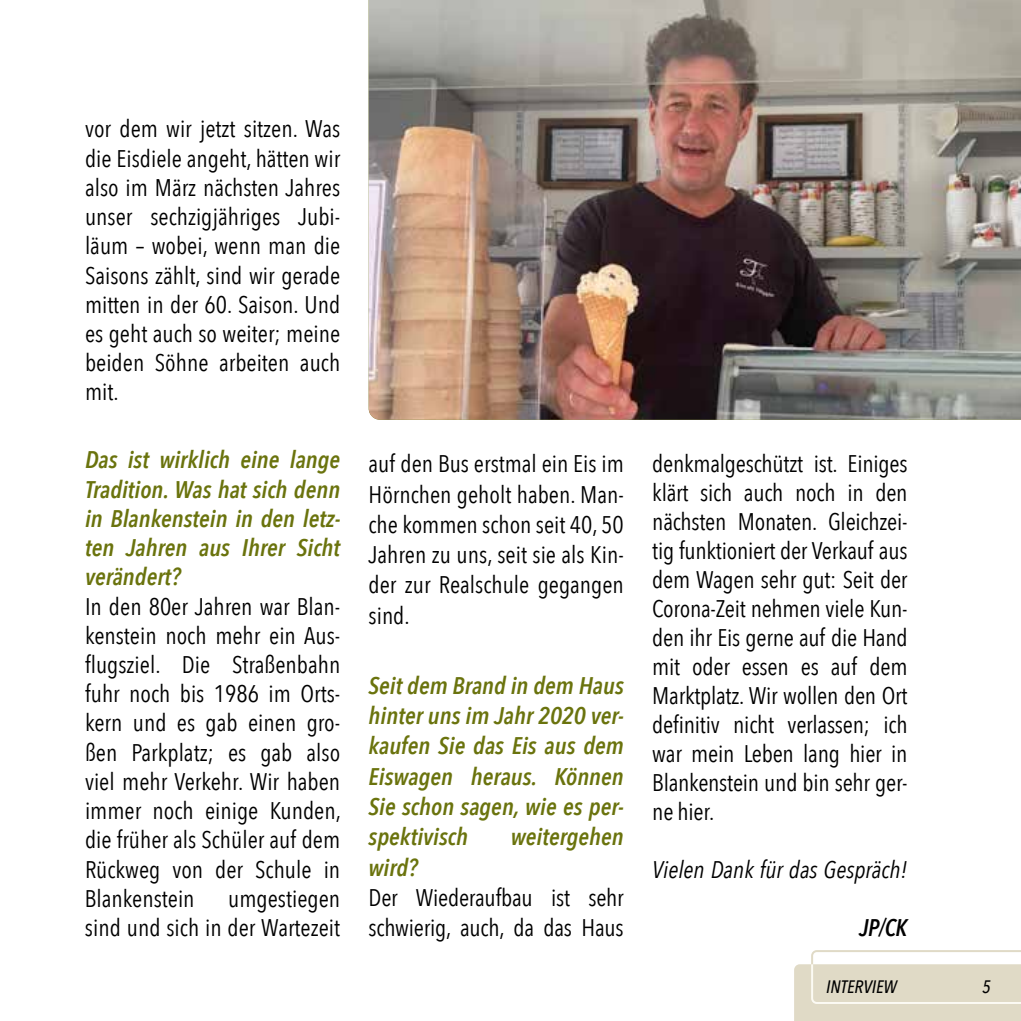
<style>
.page{position:relative;width:1021px;height:1021px;background:#fff}
.page>*{position:absolute;margin:0;border:0;box-sizing:border-box;transform-origin:0 0}
.t1{font:24px/29.2px "Avenir Next Condensed";color:#000;text-align:justify}
.t2{font:italic 600 24px/30.2px "Avenir Next Condensed";color:#6a730d;text-align:justify}
.t3{font:italic 24px "Avenir Next Condensed";color:#000}
.t4{font:italic 600 24px "Avenir Next Condensed";color:#000;scale:.95 1}
.t5{font:italic 500 18px "Avenir Next Condensed";color:#000}
</style>
<div class="page">
<img style="left:369px;top:0;width:651px;height:420px">
<svg style="left:794px;top:950px;width:226px;height:70px"></svg>
<p class="t1" style="left:85px;top:113px;width:257px">vor dem wir jetzt sitzen. Was die Eisdiele angeht, hätten wir also im März nächsten Jahres unser sechzigjähriges Jubi&shy;läum – wobei, wenn man die Saisons zählt, sind wir gerade mitten in der 60. Saison. Und es geht auch so weiter; meine beiden Söhne arbeiten auch mit.</p>
<p class="t2" style="left:85px;top:445px;width:257px;line-height:29.2px">Das ist wirklich eine lange Tradition. Was hat sich denn in Blankenstein in den letz&shy;ten Jahren aus Ihrer Sicht verändert?</p>
<p class="t1" style="left:85px;top:590px;width:257px">In den 80er Jahren war Blan&shy;kenstein noch mehr ein Aus&shy;flugsziel. Die Straßenbahn fuhr noch bis 1986 im Orts&shy;kern und es gab einen gro&shy;ßen Parkplatz; es gab also viel mehr Verkehr. Wir haben immer noch einige Kunden, die früher als Schüler auf dem Rückweg von der Schule in Blankenstein</p>
<p class="t1" style="left:85px;top:882px;width:257px;text-align:right">umgestiegen<br>sind und sich in der Wartezeit</p>
<p class="t1" style="left:368px;top:447px;width:257px;line-height:30.2px">auf den Bus erstmal ein Eis im Hörnchen geholt haben. Man&shy;che kommen schon seit 40, 50<br>Jahren zu uns, seit sie als Kin&shy;der zur Realschule gegangen sind.</p>
<p class="t2" style="left:368px;top:670px;width:257px">Seit dem Brand in dem Haus hinter uns im Jahr 2020 ver&shy;kaufen Sie das Eis aus dem Eiswagen heraus. Können Sie schon sagen, wie es per&shy;spektivisch</p>
<p class="t2" style="left:511px;top:821px;width:114px">weitergehen</p>
<p class="t2" style="left:368px;top:851px;width:51px">wird?</p>
<p class="t1" style="left:368px;top:881px;width:257px;line-height:30.2px">Der Wiederaufbau ist sehr schwierig, auch, da das Haus</p>
<p class="t1" style="left:652px;top:448px;width:257px">denkmalgeschützt ist. Einiges klärt sich auch noch in den nächsten Monaten. Gleichzei&shy;tig funktioniert der Verkauf aus dem Wagen sehr gut: Seit der Corona-Zeit nehmen viele Kun&shy;den ihr Eis gerne auf die Hand mit oder essen es auf dem Marktplatz. Wir wollen den Ort definitiv nicht verlassen; ich war mein Leben lang hier in Blankenstein und bin sehr ger&shy;ne hier.</p>
<p class="t3" style="left:652px;top:855px;width:257px">Vielen Dank für das Gespräch!</p>
<p class="t4" style="left:859px;top:912px;width:53px">JP/CK</p>
<p class="t5" style="left:826px;top:975px;width:72px">INTERVIEW</p>
<p class="t5" style="left:982px;top:975px;width:10px">5</p>
</div>
